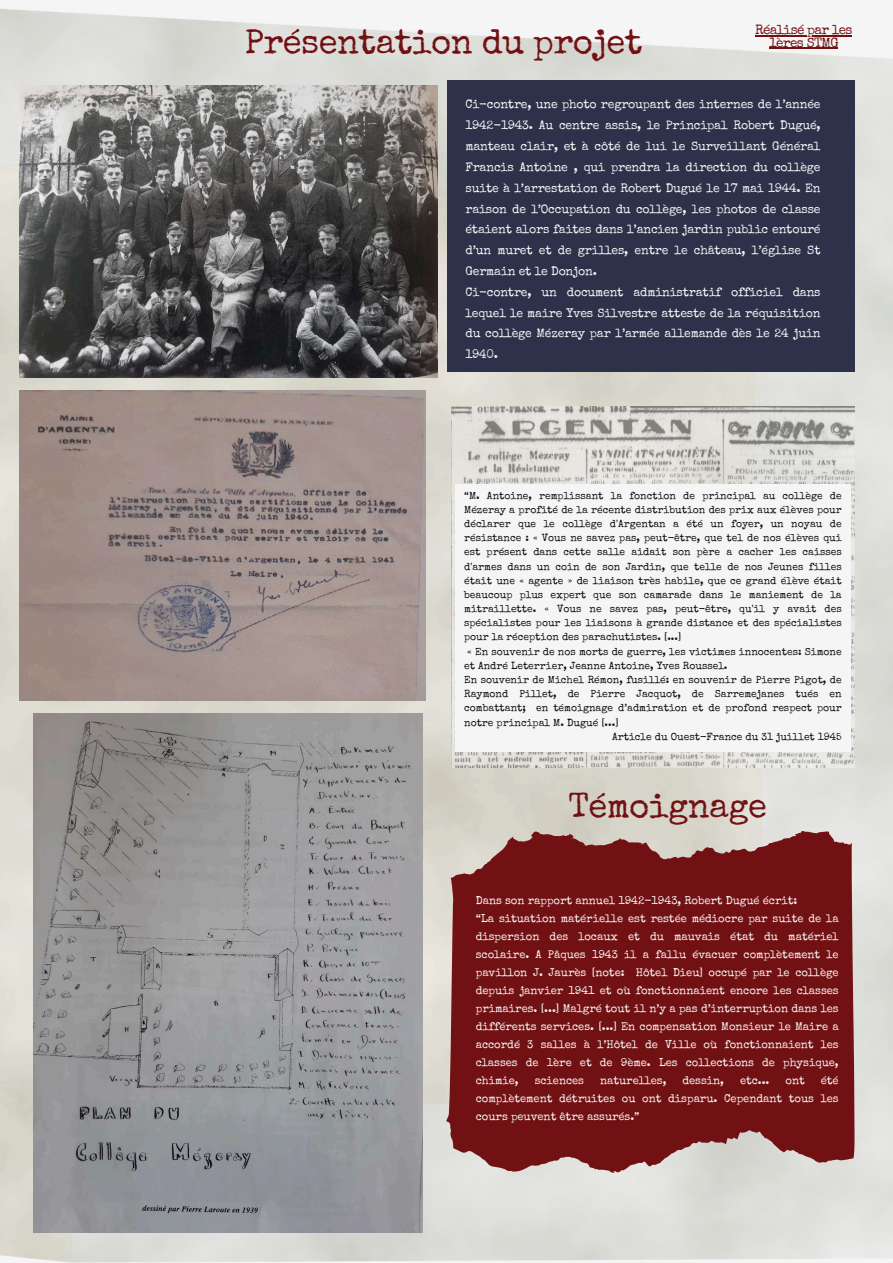
<style>
.page{position:relative;width:893px;height:1263px;background:#fff}
.page>*{position:absolute;margin:0;border:0;box-sizing:border-box;transform-origin:0 0}
.t1{font:34.65px "Special Elite";letter-spacing:-.015em;color:#721114}
.t2{font:13.5px/12.4px "Special Elite";letter-spacing:-.045em;color:#721114;text-align:center}
.t3{font:12.3px/20.9px "Special Elite";letter-spacing:-.015em;color:#f5f5f5}
.t4{font:11.25px/18px "Special Elite";letter-spacing:-.005em;color:#f5f5f5}
.t5{font:10.35px "Special Elite";color:#101010}
</style>
<div class="page">
<img style="left:0;top:5px;width:893px;height:1258px">
<div style="left:541px;top:831px;width:313px;height:302px;background:#721114"></div>
<div style="left:446px;top:80px;width:408px;height:292px;background:#2d314a"></div>
<img style="left:19px;top:390px;width:406px;height:311px">
<img style="left:19px;top:85px;width:419px;height:293px">
<img style="left:34px;top:714px;width:389px;height:518px">
<hr style="left:755px;top:35px;width:97px;height:1px;background:#721114">
<hr style="left:769px;top:48px;width:69px;height:1px;background:#721114">
<img style="left:451px;top:407px;width:403px;height:360px">
<div style="left:455px;top:484px;width:395px;height:268px;background:#f5f5f5"></div>
<h2 class="t2" style="left:755px;top:25px;width:99px">Réalisé par les<br>1ères STMG</h2>
<h1 class="t1" style="left:245px;top:28px;width:399px">Présentation du projet</h1>
<p class="t3" style="left:465px;top:95px;width:357px">Ci-contre, une photo regroupant des internes de l’année 1942-1943. Au centre assis, le Principal Robert Dugué, manteau clair, et à côté de lui le Surveillant Général Francis Antoine , qui prendra la direction du collège suite à l’arrestation de Robert Dugué le 17 mai 1944. En raison de l’Occupation du collège, les photos de classe étaient alors faites dans l’ancien jardin public entouré d’un muret et de grilles, entre le château, l’église St Germain et le Donjon.<br>Ci-contre, un document administratif officiel dans lequel le maire Yves Silvestre atteste de la réquisition du collège Mézeray par l’armée allemande dès le 24 juin 1940.</p>
<p class="t5" style="left:464px;top:491px;width:379px">“M. Antoine, remplissant la fonction de principal au collège de</p>
<p class="t5" style="left:464px;top:506px;width:379px">Mézeray a profité de la récente distribution des prix aux élèves pour</p>
<p class="t5" style="left:464px;top:520px;width:379px">déclarer que le collège d'Argentan a été un foyer, un noyau de</p>
<p class="t5" style="left:464px;top:534px;width:379px">résistance : « Vous ne savez pas, peut-être, que tel de nos élèves qui</p>
<p class="t5" style="left:464px;top:548px;width:379px">est présent dans cette salle aidait son père a cacher les caisses</p>
<p class="t5" style="left:464px;top:562px;width:379px">d'armes dans un coin de son Jardin, que telle de nos Jeunes filles</p>
<p class="t5" style="left:464px;top:576px;width:379px">était une « agente » de liaison très habile, que ce grand élève était</p>
<p class="t5" style="left:464px;top:591px;width:379px">beaucoup plus expert que son camarade dans le maniement de la</p>
<p class="t5" style="left:464px;top:605px;width:379px">mitraillette. « Vous ne savez pas, peut-être, qu'il y avait des</p>
<p class="t5" style="left:464px;top:619px;width:379px">spécialistes pour les liaisons à grande distance et des spécialistes</p>
<p class="t5" style="left:464px;top:633px;width:219px">pour la réception des parachutistes. [...]</p>
<p class="t5" style="left:467px;top:647px;width:376px">« En souvenir de nos morts de guerre, les victimes innocentes: Simone</p>
<p class="t5" style="left:464px;top:661px;width:265px">et André Leterrier, Jeanne Antoine, Yves Roussel.</p>
<p class="t5" style="left:464px;top:676px;width:379px">En souvenir de Michel Rémon, fusillé: en souvenir de Pierre Pigot, de</p>
<p class="t5" style="left:464px;top:690px;width:379px">Raymond Pillet, de Pierre Jacquot, de Sarremejanes tués en</p>
<p class="t5" style="left:464px;top:704px;width:379px">combattant; en témoignage d’admiration et de profond respect pour</p>
<p class="t5" style="left:464px;top:718px;width:156px">notre principal M. Dugué [...]</p>
<p class="t5" style="left:612px;top:732px;width:231px">Article du Ouest-France du 31 juillet 1945</p>
<h1 class="t1" style="left:568px;top:792px;width:200px">Témoignage</h1>
<p class="t4" style="left:476px;top:892px;width:364px">Dans son rapport annuel 1942-1943, Robert Dugué écrit:<br>“La situation matérielle est restée médiocre par suite de la dispersion des locaux et du mauvais état du matériel scolaire. A Pâques 1943 il a fallu évacuer complètement le pavillon J. Jaurès [note: Hôtel Dieu] occupé par le collège depuis janvier 1941 et où fonctionnaient encore les classes primaires. [...] Malgré tout il n’y a pas d’interruption dans les différents services. [...] En compensation Monsieur le Maire a accordé 3 salles à l’Hôtel de Ville où fonctionnaient les classes de 1ère et de 9ème. Les collections de physique, chimie,</p>
<p class="t4" style="left:476px;top:1072px;width:364px;text-align:justify;text-indent:345px">été complètement détruites ou ont disparu. Cependant tous les cours peuvent être assurés.”</p>
<p class="t4" style="left:535px;top:1072px;width:51px">sciences</p>
<p class="t4" style="left:600px;top:1072px;width:68px">naturelles,</p>
<p class="t4" style="left:682px;top:1072px;width:43px">dessin,</p>
<p class="t4" style="left:740px;top:1072px;width:31px">etc...</p>
<p class="t4" style="left:785px;top:1072px;width:21px">ont</p>
</div>
